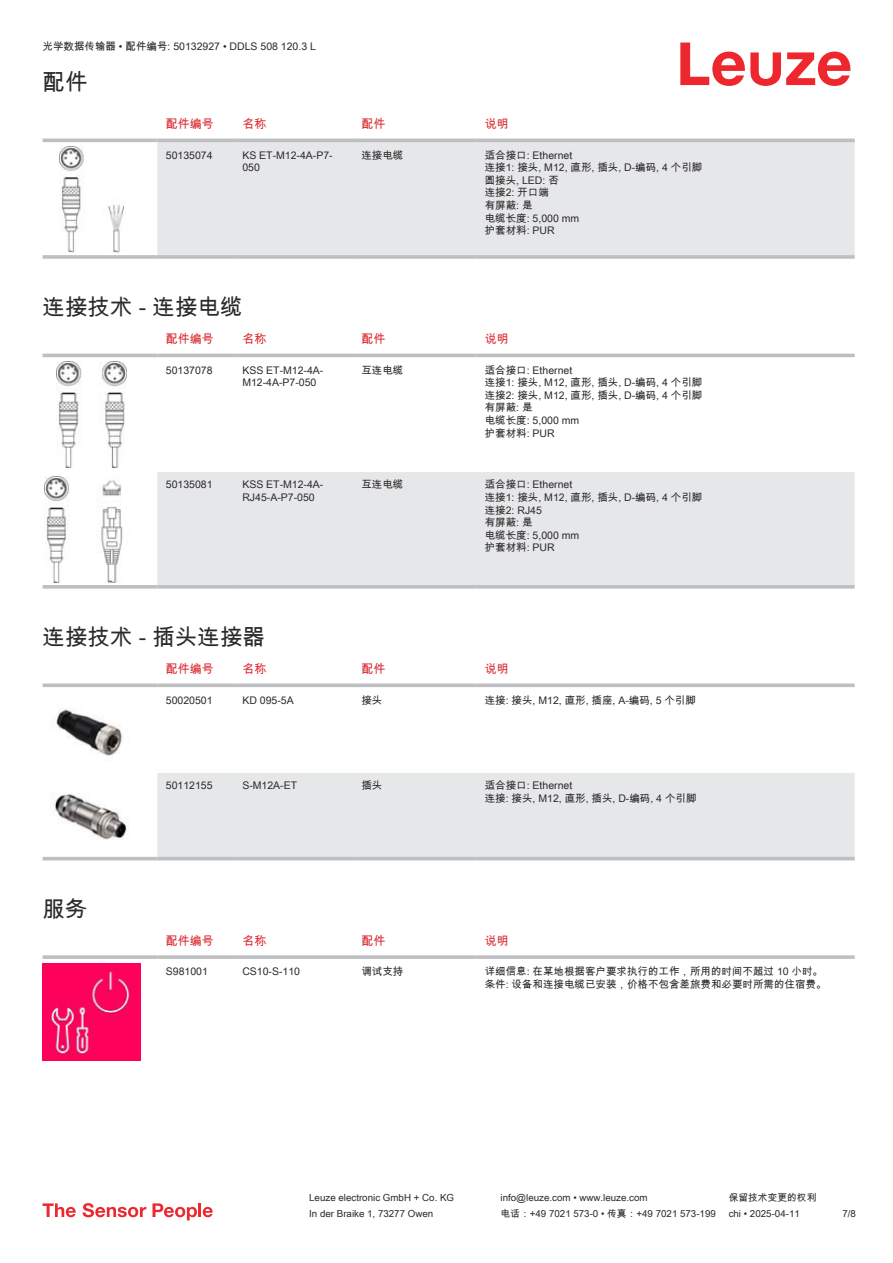
<style>
.page{position:relative;width:893px;height:1263px;background:#fff}
.page>*{position:absolute;margin:0;border:0;box-sizing:border-box;transform-origin:0 0}
.t1{font:22.5px "Arial Unicode MS";color:#2b292a}
.t2{font:12px "Arial Unicode MS";color:#db2a30}
.t3{font:10.5px/12.6px "Arial Unicode MS";color:#2b292a}
.t4{font:9.75px "Arial Unicode MS";color:#2b292a}
</style>
<div class="page">
<svg style="left:680px;top:43px;width:170px;height:43px"></svg>
<svg style="left:43px;top:138px;width:812px;height:1px"></svg>
<div style="left:157px;top:142px;width:698px;height:113px;background:#e6e7e9"></div>
<hr style="left:43px;top:139px;width:114px;height:3px;background:#bdbfc1">
<hr style="left:157px;top:139px;width:77px;height:3px;background:#bdbfc1">
<hr style="left:234px;top:139px;width:119px;height:3px;background:#bdbfc1">
<hr style="left:353px;top:139px;width:123px;height:3px;background:#bdbfc1">
<hr style="left:476px;top:139px;width:379px;height:3px;background:#bdbfc1">
<svg style="left:43px;top:255px;width:114px;height:4px"></svg>
<hr style="left:157px;top:255px;width:77px;height:4px;background:#bdbfc1">
<svg style="left:234px;top:255px;width:119px;height:4px"></svg>
<svg style="left:353px;top:255px;width:123px;height:4px"></svg>
<hr style="left:476px;top:255px;width:379px;height:4px;background:#bdbfc1">
<img style="left:59px;top:146px;width:65px;height:107px">
<svg style="left:43px;top:353px;width:812px;height:141px"></svg>
<div style="left:157px;top:472px;width:698px;height:113px;background:#e6e7e9"></div>
<hr style="left:43px;top:354px;width:114px;height:3px;background:#bdbfc1">
<hr style="left:157px;top:354px;width:77px;height:3px;background:#bdbfc1">
<hr style="left:234px;top:354px;width:119px;height:3px;background:#bdbfc1">
<hr style="left:353px;top:354px;width:123px;height:3px;background:#bdbfc1">
<hr style="left:476px;top:354px;width:379px;height:3px;background:#bdbfc1">
<svg style="left:43px;top:585px;width:114px;height:4px"></svg>
<svg style="left:157px;top:585px;width:77px;height:4px"></svg>
<svg style="left:234px;top:585px;width:119px;height:4px"></svg>
<svg style="left:353px;top:585px;width:123px;height:4px"></svg>
<svg style="left:476px;top:585px;width:379px;height:4px;background:#c3c5c7"></svg>
<img style="left:56px;top:361px;width:70px;height:107px">
<img style="left:45px;top:476px;width:93px;height:107px">
<svg style="left:43px;top:860px;width:812px;height:1px"></svg>
<div style="left:157px;top:773px;width:698px;height:84px;background:#e6e7e9"></div>
<svg style="left:43px;top:683px;width:114px;height:4px"></svg>
<svg style="left:157px;top:683px;width:77px;height:4px"></svg>
<svg style="left:234px;top:683px;width:119px;height:4px"></svg>
<svg style="left:353px;top:683px;width:123px;height:4px"></svg>
<svg style="left:476px;top:683px;width:379px;height:4px;background:#c5c7c9"></svg>
<hr style="left:43px;top:857px;width:114px;height:3px;background:#bdbfc1">
<hr style="left:157px;top:857px;width:77px;height:3px;background:#bdbfc1">
<hr style="left:234px;top:857px;width:119px;height:3px;background:#bdbfc1">
<hr style="left:353px;top:857px;width:123px;height:3px;background:#bdbfc1">
<hr style="left:476px;top:857px;width:379px;height:3px;background:#bdbfc1">
<img style="left:56px;top:709px;width:67px;height:48px">
<img style="left:51px;top:794px;width:76px;height:46px">
<svg style="left:43px;top:955px;width:114px;height:4px"></svg>
<svg style="left:157px;top:955px;width:77px;height:4px"></svg>
<svg style="left:234px;top:955px;width:119px;height:4px"></svg>
<svg style="left:353px;top:955px;width:123px;height:4px"></svg>
<svg style="left:476px;top:955px;width:379px;height:4px;background:#c3c5c7"></svg>
<img style="left:43px;top:963px;width:97px;height:98px">
<svg style="left:43px;top:1203px;width:33px;height:14px"></svg>
<svg style="left:83px;top:1203px;width:63px;height:14px"></svg>
<svg style="left:153px;top:1203px;width:44px;height:17px"></svg>
<hr style="left:198px;top:1203px;width:3px;height:14px;background:#ed272d">
<svg style="left:203px;top:1207px;width:10px;height:10px"></svg>
<p class="t3" style="left:43px;top:40px;width:275px">光学数据传输器 • 配件编号: 50132927 • DDLS 508 120.3 L</p>
<h1 class="t1" style="left:43px;top:66px;width:46px">配件</h1>
<p class="t2" style="left:166px;top:115px;width:49px">配件编号</p>
<p class="t2" style="left:242px;top:115px;width:25px">名称</p>
<p class="t2" style="left:361px;top:115px;width:25px">配件</p>
<p class="t2" style="left:485px;top:115px;width:25px">说明</p>
<p class="t3" style="left:166px;top:148px;width:48px">50135074</p>
<p class="t3" style="left:242px;top:148px;width:92px">KS ET-M12-4A-P7-<br>050</p>
<p class="t3" style="left:361px;top:148px;width:43px">连接电缆</p>
<p class="t3" style="left:485px;top:148px;width:219px">适合接口: Ethernet<br>连接1: 接头, M12, 直形, 插头, D-编码, 4 个引脚圆接头, LED: 否<br>连接2: 开口端<br>有屏蔽: 是<br>电缆长度: 5,000 mm<br>护套材料: PUR</p>
<h1 class="t1" style="left:43px;top:291px;width:202px">连接技术 - 连接电缆</h1>
<p class="t2" style="left:166px;top:330px;width:49px">配件编号</p>
<p class="t2" style="left:242px;top:330px;width:25px">名称</p>
<p class="t2" style="left:361px;top:330px;width:25px">配件</p>
<p class="t2" style="left:485px;top:330px;width:25px">说明</p>
<p class="t3" style="left:166px;top:363px;width:48px">50137078</p>
<p class="t3" style="left:242px;top:363px;width:83px">KSS ET-M12-4A-<br>M12-4A-P7-050</p>
<p class="t3" style="left:361px;top:363px;width:43px">互连电缆</p>
<p class="t3" style="left:485px;top:363px;width:219px">适合接口: Ethernet<br>连接1: 接头, M12, 直形, 插头, D-编码, 4 个引脚连接2: 接头, M12, 直形, 插头, D-编码, 4 个引脚有屏蔽: 是<br>电缆长度: 5,000 mm<br>护套材料: PUR</p>
<p class="t3" style="left:166px;top:478px;width:48px">50135081</p>
<p class="t3" style="left:242px;top:478px;width:83px">KSS ET-M12-4A-<br>RJ45-A-P7-050</p>
<p class="t3" style="left:361px;top:478px;width:43px">互连电缆</p>
<p class="t3" style="left:485px;top:478px;width:219px">适合接口: Ethernet<br>连接1: 接头, M12, 直形, 插头, D-编码, 4 个引脚连接2: RJ45<br>有屏蔽: 是<br>电缆长度: 5,000 mm<br>护套材料: PUR</p>
<h1 class="t1" style="left:43px;top:621px;width:224px">连接技术 - 插头连接器</h1>
<p class="t2" style="left:166px;top:660px;width:49px">配件编号</p>
<p class="t2" style="left:242px;top:660px;width:25px">名称</p>
<p class="t2" style="left:361px;top:660px;width:25px">配件</p>
<p class="t2" style="left:485px;top:660px;width:25px">说明</p>
<p class="t3" style="left:166px;top:693px;width:48px">50020501</p>
<p class="t3" style="left:242px;top:693px;width:53px">KD 095-5A</p>
<p class="t3" style="left:361px;top:693px;width:22px">接头</p>
<p class="t3" style="left:485px;top:693px;width:213px">连接: 接头, M12, 直形, 插座, A-编码, 5 个引脚</p>
<h1 class="t1" style="left:43px;top:893px;width:46px">服务</h1>
<p class="t3" style="left:166px;top:779px;width:48px">50112155</p>
<p class="t3" style="left:242px;top:779px;width:56px">S-M12A-ET</p>
<p class="t3" style="left:361px;top:779px;width:22px">插头</p>
<p class="t3" style="left:485px;top:779px;width:213px">适合接口: Ethernet<br>连接: 接头, M12, 直形, 插头, D-编码, 4 个引脚</p>
<p class="t2" style="left:166px;top:931px;width:49px">配件编号</p>
<p class="t2" style="left:242px;top:931px;width:25px">名称</p>
<p class="t2" style="left:361px;top:931px;width:25px">配件</p>
<p class="t2" style="left:485px;top:931px;width:25px">说明</p>
<p class="t3" style="left:166px;top:965px;width:44px">S981001</p>
<p class="t3" style="left:242px;top:965px;width:59px">CS10-S-110</p>
<p class="t3" style="left:361px;top:965px;width:43px">调试支持</p>
<p class="t3" style="left:485px;top:965px;width:343px">详细信息: 在某地根据客户要求执行的工作，所用的时间不超过 10 小时。条件: 设备和连接电缆已安装，价格不包含差旅费和必要时所需的住宿费。</p>
<p class="t4" style="left:309px;top:1191px;width:146px">Leuze electronic GmbH + Co. KG</p>
<p class="t4" style="left:501px;top:1191px;width:149px">info@leuze.com • www.leuze.com</p>
<p class="t4" style="left:729px;top:1191px;width:89px">保留技术变更的权利</p>
<p class="t4" style="left:309px;top:1206px;width:126px">In der Braike 1, 73277 Owen</p>
<p class="t4" style="left:501px;top:1206px;width:217px">电话：+49 7021 573-0 • 传真：+49 7021 573-199</p>
<p class="t4" style="left:729px;top:1206px;width:73px">chi • 2025-04-11</p>
<p class="t4" style="left:842px;top:1206px;width:15px">7/8</p>
</div>
